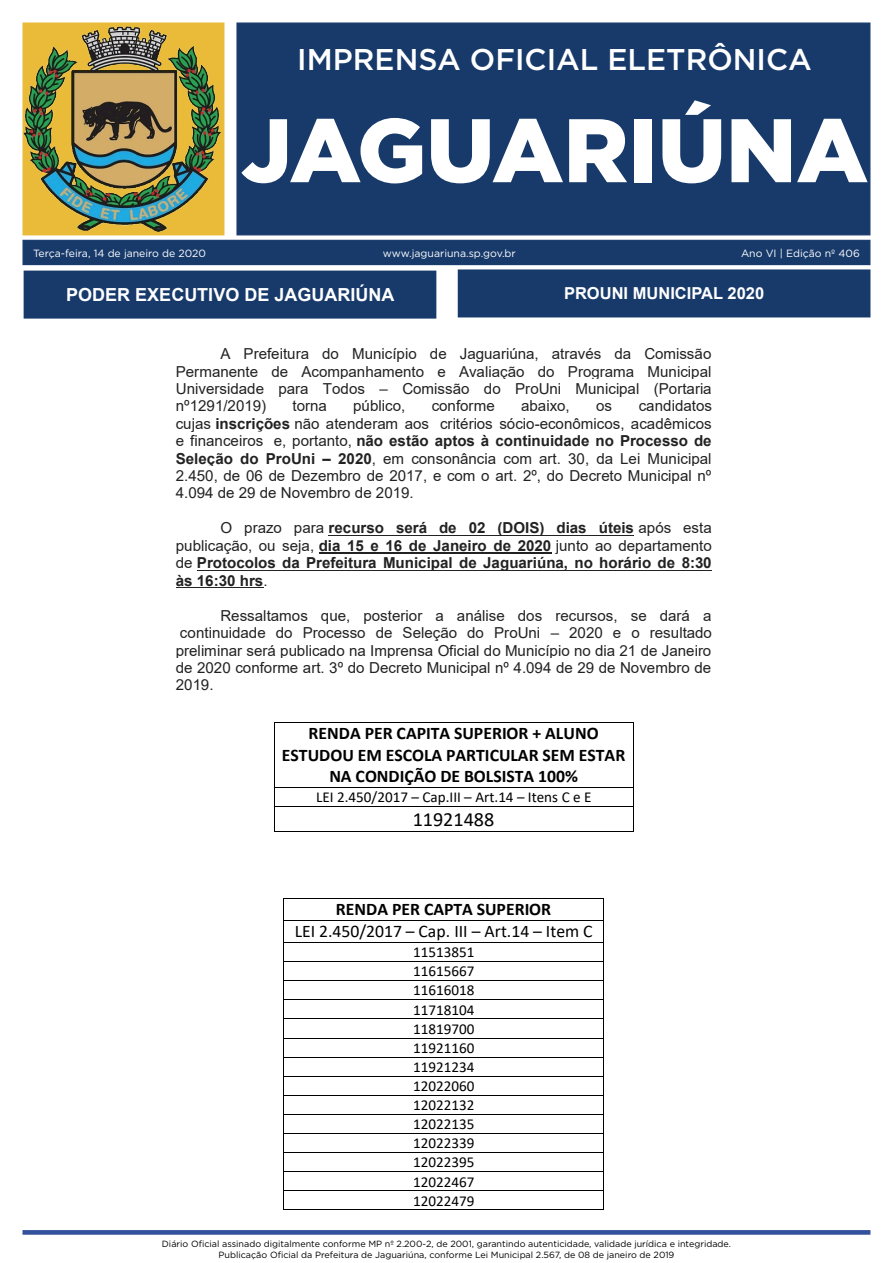
<style>
.page{position:relative;width:893px;height:1263px;background:#fff}
.page>*{position:absolute;margin:0;border:0;box-sizing:border-box;transform-origin:0 0}
.t1{font:900 90px "Gotham";color:#fff}
.t2{font:500 30px "Gotham";color:#fff}
.t3{font:20.1px "Calibri";letter-spacing:.005em;color:#000}
.t4{font:700 18px "Arial";color:#fff}
.t5{font:700 17.7px/21.6px "Calibri";color:#000;text-align:center}
.t6{font:17.7px/22px "Calibri";color:#000;text-align:center}
.t7{font:700 16.5px "Arial";color:#fff}
.t8{font:15.15px/17.4px "Arial";color:#222;text-align:justify}
.t9{font:700 15.15px/17.4px "Arial";color:#222;text-align:justify}
.t10{font:15.15px/19px "Calibri";color:#000;text-align:justify}
.t11{font:10.5px "Gotham";color:#fff}
.t12{font:9px/10.8px "Gotham";color:#000;text-align:center}
.s1{font-weight:700}
.s2{font-weight:400}
</style>
<div class="page">
<div style="left:22px;top:240px;width:848px;height:25px;background:#173a6b"></div>
<svg style="left:22px;top:1230px;width:848px;height:5px;background:#415ca2"></svg>
<div style="left:236px;top:22px;width:634px;height:213px;background:#173a6b;border:1px solid #173a6b"></div>
<div style="left:23px;top:23px;width:201px;height:212px;background:#eaba39"></div>
<img style="left:24px;top:26px;width:196px;height:206px">
<div style="left:22px;top:22px;width:202px;height:213px;border:1px solid #eaba39"></div>
<div style="left:458px;top:270px;width:412px;height:47px;background:#173a6b"></div>
<div style="left:458px;top:269px;width:412px;height:48px;border:1px solid #173a6b"></div>
<div style="left:24px;top:271px;width:412px;height:47px;background:#173a6b"></div>
<div style="left:24px;top:271px;width:412px;height:48px;border:1px solid #173a6b"></div>
<hr style="left:329px;top:535px;width:305px;height:2px;background:#222">
<hr style="left:319px;top:552px;width:233px;height:2px;background:#222">
<hr style="left:197px;top:570px;width:515px;height:1px;background:#222">
<hr style="left:176px;top:587px;width:87px;height:2px;background:#222">
<hr style="left:274px;top:722px;width:359px;height:1px;background:#000">
<hr style="left:274px;top:722px;width:1px;height:65px;background:#000">
<hr style="left:633px;top:722px;width:1px;height:65px;background:#000">
<hr style="left:274px;top:787px;width:359px;height:1px;background:#000">
<hr style="left:274px;top:806px;width:359px;height:1px;background:#000">
<svg style="left:274px;top:788px;width:1px;height:43px"></svg>
<hr style="left:274px;top:831px;width:359px;height:1px;background:#000">
<svg style="left:633px;top:787px;width:1px;height:45px"></svg>
<hr style="left:284px;top:898px;width:319px;height:1px;background:#000">
<hr style="left:284px;top:920px;width:319px;height:1px;background:#000">
<hr style="left:284px;top:942px;width:319px;height:1px;background:#000">
<hr style="left:284px;top:961px;width:319px;height:1px;background:#000">
<hr style="left:284px;top:980px;width:319px;height:1px;background:#000">
<hr style="left:284px;top:999px;width:319px;height:1px;background:#000">
<hr style="left:284px;top:1019px;width:319px;height:1px;background:#000">
<hr style="left:284px;top:1038px;width:319px;height:1px;background:#000">
<hr style="left:284px;top:1057px;width:319px;height:1px;background:#000">
<hr style="left:284px;top:1076px;width:319px;height:1px;background:#000">
<hr style="left:284px;top:1095px;width:319px;height:1px;background:#000">
<hr style="left:284px;top:1114px;width:319px;height:1px;background:#000">
<hr style="left:284px;top:1133px;width:319px;height:1px;background:#000">
<hr style="left:284px;top:1152px;width:319px;height:1px;background:#000">
<hr style="left:284px;top:1171px;width:319px;height:1px;background:#000">
<hr style="left:284px;top:1190px;width:319px;height:1px;background:#000">
<hr style="left:284px;top:1209px;width:319px;height:1px;background:#000">
<svg style="left:603px;top:898px;width:1px;height:312px"></svg>
<h2 class="t2" style="left:297px;top:40px;width:516px">IMPRENSA OFICIAL ELETRÔNICA</h2>
<h1 class="t1" style="left:241px;top:88px;width:629px">JAGUARIÚNA</h1>
<p class="t11" style="left:33px;top:246px;width:174px">Terça-feira, 14 de janeiro de 2020</p>
<p class="t11" style="left:383px;top:246px;width:134px">www.jaguariuna.sp.gov.br</p>
<p class="t11" style="left:741px;top:246px;width:120px">Ano VI | Edição nº 406</p>
<p class="t4" style="left:66px;top:282px;width:330px">PODER EXECUTIVO DE JAGUARIÚNA</p>
<p class="t7" style="left:564px;top:282px;width:202px">PROUNI MUNICIPAL 2020</p>
<p class="t8" style="left:176px;top:345px;width:537px;text-indent:45px">A Prefeitura do Município de Jaguariúna, através da Comissão Permanente de Acompanhamento e Avaliação do Programa Municipal Universidade para Todos – Comissão do ProUni Municipal (Portaria nº1291/2019)</p>
<p class="t8" style="left:293px;top:397px;width:36px">torna</p>
<p class="t8" style="left:353px;top:397px;width:54px">público,</p>
<p class="t8" style="left:432px;top:397px;width:64px">conforme</p>
<p class="t8" style="left:521px;top:397px;width:50px">abaixo,</p>
<p class="t8" style="left:596px;top:397px;width:18px">os</p>
<p class="t8" style="left:176px;top:397px;width:538px;text-indent:463px">candidatos cujas <span class="s1">inscrições</span> não atenderam aos critérios sócio-econômicos, acadêmicos e financeiros e, portanto, <span class="s1">não estão aptos à continuidade no Processo de Seleção do ProUni – 2020</span>, em consonância com art. 30, da Lei Municipal 2.450, de 06 de Dezembro de 2017, e com o art. 2º, do Decreto Municipal nº 4.094 de 29 de Novembro de 2019.</p>
<p class="t9" style="left:176px;top:520px;width:538px;text-indent:45px"><span class="s2">O prazo para</span> recurso será de 02 (DOIS) dias úteis <span class="s2">após esta publicação, ou seja,</span> dia 15 e 16 de Janeiro de 2020 <span class="s2">junto ao departamento de</span> Protocolos da Prefeitura Municipal de Jaguariúna, no horário de 8:30 às 16:30 hrs<span class="s2">.</span></p>
<p class="t8" style="left:176px;top:607px;width:538px;text-indent:45px">Ressaltamos que, posterior a análise dos recursos, se dará a continuidade do Processo de Seleção do ProUni – 2020 e o resultado preliminar será publicado na Imprensa Oficial do Município no dia 21 de Janeiro de 2020 conforme art. 3º do Decreto Municipal nº 4.094 de 29 de Novembro de 2019.</p>
<p class="t5" style="left:282px;top:722px;width:345px">RENDA PER CAPITA SUPERIOR + ALUNO<br>ESTUDOU EM ESCOLA PARTICULAR SEM ESTAR<br>NA CONDIÇÃO DE BOLSISTA 100%</p>
<p class="t10" style="left:316px;top:787px;width:277px">LEI 2.450/2017 – Cap.III – Art.14 – Itens C e E</p>
<p class="t3" style="left:413px;top:805px;width:83px">11921488</p>
<p class="t6" style="left:295px;top:898px;width:299px"><span class="s1">RENDA PER CAPTA SUPERIOR<br></span>LEI 2.450/2017 – Cap. III – Art.14 – Item C</p>
<p class="t10" style="left:413px;top:942px;width:63px">11513851<br>11615667<br>11616018<br>11718104<br>11819700<br>11921160<br>11921234<br>12022060<br>12022132<br>12022135<br>12022339<br>12022395<br>12022467<br>12022479</p>
<p class="t12" style="left:162px;top:1238px;width:571px">Diário Oficial assinado digitalmente conforme MP nº 2.200-2, de 2001, garantindo autenticidade, validade jurídica e integridade.<br>Publicação Oficial da Prefeitura de Jaguariúna, conforme Lei Municipal 2.567, de 08 de janeiro de 2019</p>
</div>
